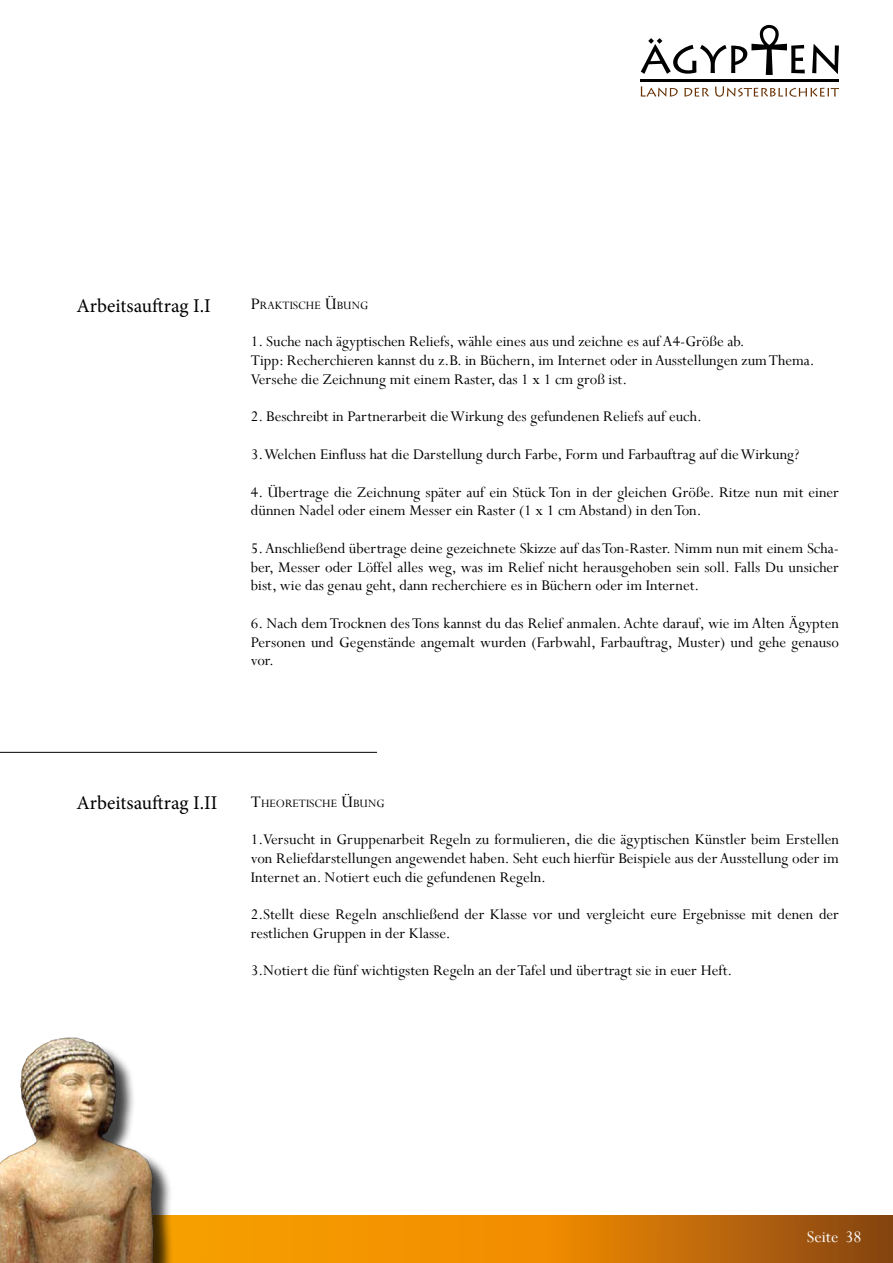
<style>
.page{position:relative;width:893px;height:1263px;background:#fff}
.page>*{position:absolute;margin:0;border:0;box-sizing:border-box;transform-origin:0 0}
.t1{font:19.5px "Minion Pro";color:#000}
.t2{font:18px "Perpetua";color:#fff}
.t3{font:16.5px/18.8px "Perpetua";color:#000}
.t4{font:12.6px "Perpetua";color:#000}
.s1{font-size:18px}
</style>
<div class="page">
<svg style="left:641px;top:86px;width:198px;height:11px"></svg>
<hr style="left:641px;top:79px;width:198px;height:2px;background:#000">
<svg style="left:812px;top:44px;width:27px;height:30px"></svg>
<svg style="left:641px;top:25px;width:164px;height:50px"></svg>
<svg style="left:177px;top:1215px;width:716px;height:48px;background:#d87f04"></svg>
<hr style="left:0;top:752px;width:377px;height:1px;background:#000">
<div style="left:0;top:1040px;width:177px;height:223px;background:#000;opacity:.75"></div>
<img style="left:0;top:1037px;width:159px;height:226px">
<p class="t1" style="left:77px;top:293px;width:136px">Arbeitsauftrag I.I</p>
<p class="t4" style="left:251px;top:297px;width:119px"><span class="s1">P</span>raktische <span class="s1">Ü</span>bung</p>
<p class="t3" style="left:251px;top:332px;width:565px">1. Suche nach ägyptischen Reliefs, wähle eines aus und zeichne es auf A4-Größe ab.<br>Tipp: Recherchieren kannst du z.B. in Büchern, im Internet oder in Ausstellungen zum Thema.<br>Versehe die Zeichnung mit einem Raster, das 1 x 1 cm groß ist.</p>
<p class="t3" style="left:251px;top:407px;width:453px">2. Beschreibt in Partnerarbeit die Wirkung des gefundenen Reliefs auf euch.</p>
<p class="t3" style="left:251px;top:444px;width:550px">3. Welchen Einfluss hat die Darstellung durch Farbe, Form und Farbauftrag auf die Wirkung?</p>
<p class="t3" style="left:251px;top:482px;width:590px">4. Übertrage die Zeichnung später auf ein Stück Ton in der gleichen Größe. Ritze nun mit einer dünnen Nadel oder einem Messer ein Raster (1 x 1 cm Abstand) in den Ton.</p>
<p class="t3" style="left:251px;top:538px;width:590px;text-align:justify">5. Anschließend übertrage deine gezeichnete Skizze auf das Ton-Raster. Nimm nun mit einem Scha&shy;ber, Messer oder Löffel alles weg, was im Relief nicht herausgehoben sein soll. Falls Du unsicher bist, wie das genau geht, dann recherchiere es in Büchern oder im Internet.</p>
<p class="t3" style="left:251px;top:613px;width:590px;text-align:justify">6. Nach dem Trocknen des Tons kannst du das Relief anmalen. Achte darauf, wie im Alten Ägypten Personen und Gegenstände angemalt wurden (Farbwahl, Farbauftrag, Muster) und gehe genauso vor.</p>
<p class="t1" style="left:77px;top:790px;width:142px">Arbeitsauftrag I.II</p>
<p class="t4" style="left:251px;top:795px;width:135px"><span class="s1">T</span>heoretische <span class="s1">Ü</span>bung</p>
<p class="t3" style="left:251px;top:829px;width:590px;text-align:justify">1.Versucht in Gruppenarbeit Regeln zu formulieren, die die ägyptischen Künstler beim Erstellen von Reliefdarstellungen angewendet haben. Seht euch hierfür Beispiele aus der Ausstellung oder im Internet an. Notiert euch die gefundenen Regeln.</p>
<p class="t3" style="left:251px;top:904px;width:590px">2.Stellt diese Regeln anschließend der Klasse vor und vergleicht eure Ergebnisse mit denen der restlichen Gruppen in der Klasse.</p>
<p class="t3" style="left:251px;top:961px;width:483px">3.Notiert die fünf wichtigsten Regeln an der Tafel und übertragt sie in euer Heft.</p>
<p class="t2" style="left:807px;top:1226px;width:56px">Seite 38</p>
</div>
